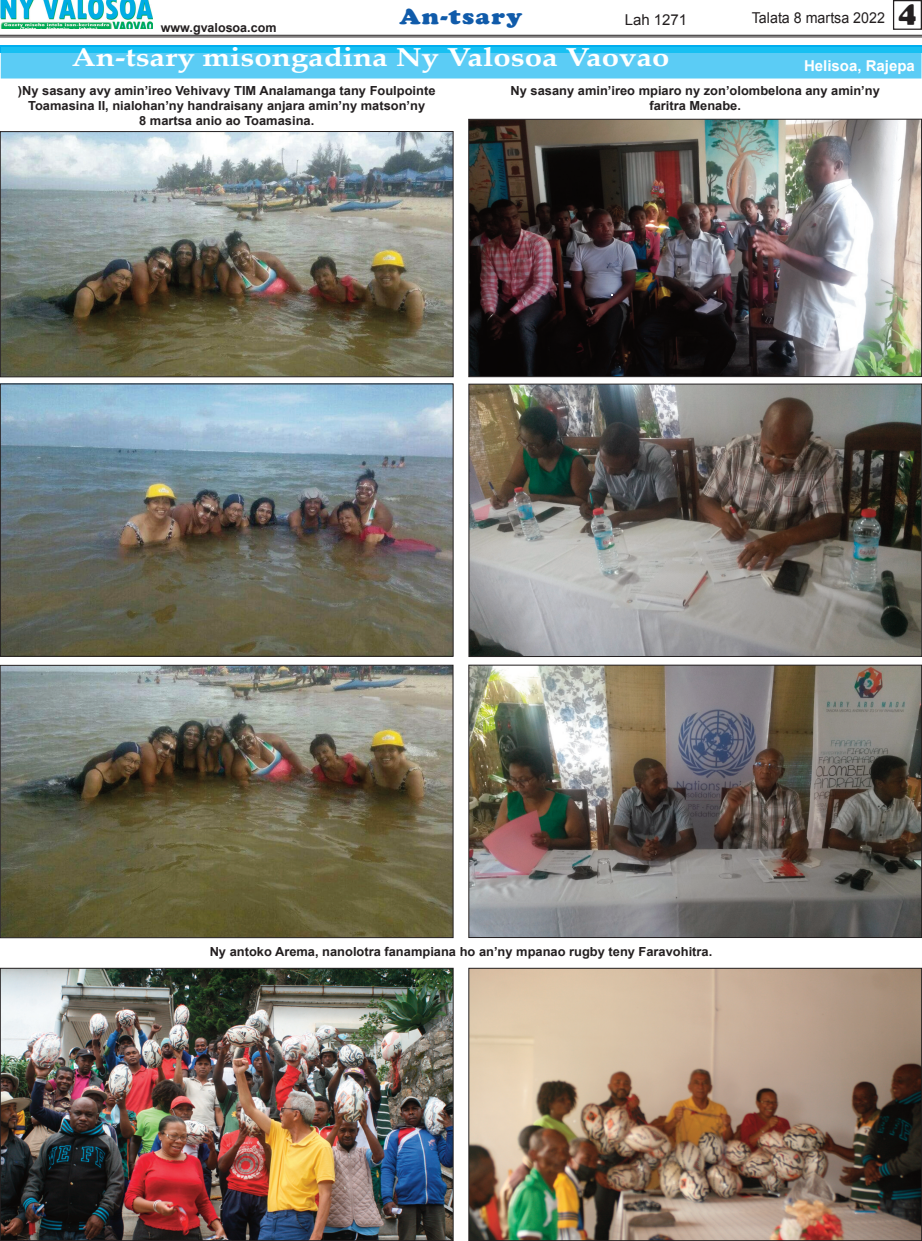
<style>
.page{position:relative;width:922px;height:1241px;background:#fff}
.page>*{position:absolute;margin:0;border:0;box-sizing:border-box;transform-origin:0 0}
.t1{font:700 26px "Palatino Linotype";letter-spacing:-.005em;color:#fff;scale:1.2 1}
.t2{font:900 22.5px "Cooper";letter-spacing:.05em;color:#105baa;scale:1.14 1}
.t3{font:15px "Arial";color:#231f20;scale:.95 1}
.t4{font:700 15px "Arial";letter-spacing:-.005em;color:#fff}
.t5{font:15px "Arial";color:#231f20}
.t6{font:700 12.5px/15px "Arial";color:#231f20;text-align:center}
.s1{font-family:"Cooper";font-weight:900;font-size:30px}
</style>
<div class="page">
<hr style="left:0;top:35px;width:921px;height:1px;background:#231f20">
<hr style="left:0;top:37px;width:921px;height:1px;background:#231f20">
<img style="left:0;top:0;width:152px;height:28px">
<div style="left:892px;top:0;width:29px;height:30px;border:1px solid #231f20"></div>
<div style="left:0;top:45px;width:920px;height:8px;background:#00aeef"></div>
<div style="left:1px;top:47px;width:920px;height:31px;background:#5bccf5"></div>
<div style="left:1px;top:47px;width:919px;height:6px;background:#17c0f2"></div>
<img style="left:2px;top:666px;width:449px;height:269px">
<div style="left:0;top:664px;width:453px;height:273px;border:1px solid #231f20"></div>
<img style="left:2px;top:133px;width:449px;height:242px">
<div style="left:0;top:131px;width:453px;height:246px;border:1px solid #231f20"></div>
<img style="left:470px;top:121px;width:449px;height:254px">
<div style="left:468px;top:119px;width:453px;height:258px;border:1px solid #231f20"></div>
<img style="left:470px;top:666px;width:449px;height:269px">
<div style="left:468px;top:664px;width:453px;height:273px;border:1px solid #231f20"></div>
<img style="left:470px;top:385px;width:449px;height:269px">
<div style="left:468px;top:383px;width:453px;height:273px;border:1px solid #231f20"></div>
<img style="left:2px;top:385px;width:449px;height:269px">
<div style="left:0;top:383px;width:453px;height:273px;border:1px solid #231f20"></div>
<img style="left:2px;top:969px;width:449px;height:269px">
<div style="left:0;top:967px;width:453px;height:273px;border:1px solid #231f20"></div>
<img style="left:470px;top:969px;width:449px;height:269px">
<div style="left:468px;top:967px;width:453px;height:273px;border:1px solid #231f20"></div>
<p class="t6" style="left:161px;top:21px;width:117px">www.gvalosoa.com</p>
<h2 class="t2" style="left:399px;top:9px;width:109px">An-tsary</h2>
<p class="t5" style="left:624px;top:11px;width:64px">Lah 1271</p>
<p class="t3" style="left:751px;top:9px;width:175px">Talata 8 martsa 2022 <span class="s1">4</span></p>
<h1 class="t1" style="left:72px;top:47px;width:499px">An-tsary misongadina Ny Valosoa Vaovao</h1>
<p class="t4" style="left:803px;top:60px;width:112px">Helisoa, Rajepa</p>
<p class="t6" style="left:18px;top:84px;width:419px">)Ny sasany avy amin’ireo Vehivavy TIM Analamanga tany Foulpointe<br>Toamasina II, nialohan’ny handraisany anjara amin’ny matson’ny<br>8 martsa anio ao Toamasina.</p>
<p class="t6" style="left:510px;top:84px;width:371px">Ny sasany amin’ireo mpiaro ny zon’olombelona any amin’ny faritra Menabe.</p>
<p class="t6" style="left:209px;top:944px;width:504px">Ny antoko Arema, nanolotra fanampiana ho an’ny mpanao rugby teny Faravohitra.</p>
</div>
